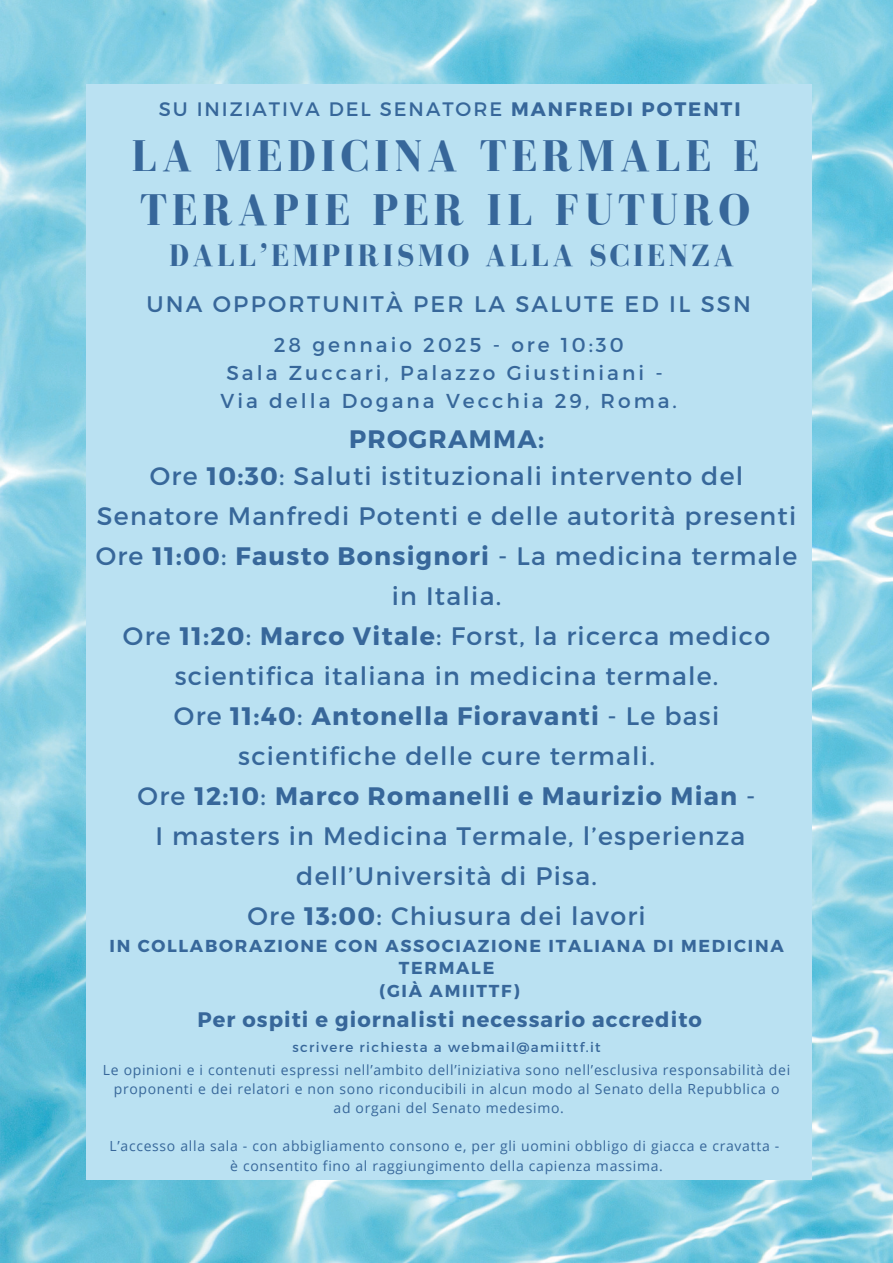
<style>
.page{position:relative;width:893px;height:1263px;background:#fff}
.page>*{position:absolute;margin:0;border:0;box-sizing:border-box;transform-origin:0 0}
.t1{font:700 45.6px/54.6px "Bodoni FLF";letter-spacing:.1em;color:#37679a}
.t2{font:700 31.8px "Bodoni FLF";letter-spacing:.1em;color:#37679a}
.t3{font:25.28px/39.9px "Montserrat";letter-spacing:.05em;color:#37679a;text-align:center}
.t4{font:22.5px "Montserrat";letter-spacing:.1em;color:#37679a}
.t5{font:700 21px "Montserrat";letter-spacing:.05em;color:#37679a}
.t6{font:20.1px/28.1px "Montserrat";letter-spacing:.15em;color:#37679a;text-align:center}
.t7{font:19.5px "Montserrat";letter-spacing:.1em;color:#37679a}
.t8{font:700 17.33px/22.4px "Montserrat";letter-spacing:.1em;color:#37679a;text-align:center}
.t9{font:13.95px/19.1px "Open Sans";letter-spacing:.05em;color:#37679a;text-align:center}
.t10{font:13.5px "Montserrat";letter-spacing:.1em;color:#37679a}
.s1{font-weight:700}
</style>
<div class="page">
<img style="left:0;top:0;width:893px;height:1263px">
<div style="left:86px;top:84px;width:725px;height:1095px;background:#bae1f2"></div>
<p class="t7" style="left:159px;top:98px;width:583px">SU INIZIATIVA DEL SENATORE <span class="s1">MANFREDI POTENTI</span></p>
<h1 class="t1" style="left:131px;top:130px;width:629px">LA MEDICINA TERMALE E<br>TERAPIE PER IL FUTURO</h1>
<p class="t2" style="left:169px;top:238px;width:566px">DALL’EMPIRISMO ALLA SCIENZA</p>
<p class="t4" style="left:146px;top:290px;width:606px">UNA OPPORTUNITÀ PER LA SALUTE ED IL SSN</p>
<p class="t6" style="left:220px;top:330px;width:458px">28 gennaio 2025 - ore 10:30<br>Sala Zuccari, Palazzo Giustiniani -<br>Via della Dogana Vecchia 29, Roma.</p>
<p class="t3" style="left:150px;top:421px;width:595px;line-height:37.1px"><span class="s1">PROGRAMMA:<br></span>Ore <span class="s1">10:30</span>: Saluti istituzionali intervento del</p>
<p class="t3" style="left:96px;top:496px;width:703px">Senatore Manfredi Potenti e delle autorità presenti Ore <span class="s1">11:00</span>: <span class="s1">Fausto Bonsignori</span> - La medicina termale in Italia.<br>Ore <span class="s1">11:20</span>: <span class="s1">Marco Vitale</span>: Forst, la ricerca medico scientifica italiana in medicina termale.<br>Ore <span class="s1">11:40</span>: <span class="s1">Antonella Fioravanti</span> - Le basi scientifiche delle cure termali.<br>Ore <span class="s1">12:10</span>: <span class="s1">Marco Romanelli e Maurizio Mian</span> -<br>I masters in Medicina Termale, l’esperienza dell’Università di Pisa.<br>Ore <span class="s1">13:00</span>: Chiusura dei lavori</p>
<p class="t8" style="left:109px;top:934px;width:676px">IN COLLABORAZIONE CON ASSOCIAZIONE ITALIANA DI MEDICINA<br>TERMALE<br>(GIÀ AMIITTF)</p>
<p class="t5" style="left:197px;top:1007px;width:506px">Per ospiti e giornalisti necessario accredito</p>
<p class="t9" style="left:103px;top:1060px;width:689px">Le opinioni e i contenuti espressi nell’ambito dell’iniziativa sono nell’esclusiva responsabilità dei proponenti e dei relatori e non sono riconducibili in alcun modo al Senato della Repubblica o<br>ad organi del Senato medesimo.</p>
<p class="t9" style="left:110px;top:1136px;width:671px">L’accesso alla sala - con abbigliamento consono e, per gli uomini obbligo di giacca e cravatta - è consentito fino al raggiungimento della capienza massima.</p>
<p class="t10" style="left:292px;top:1039px;width:310px">scrivere richiesta a webmail@amiittf.it</p>
</div>
